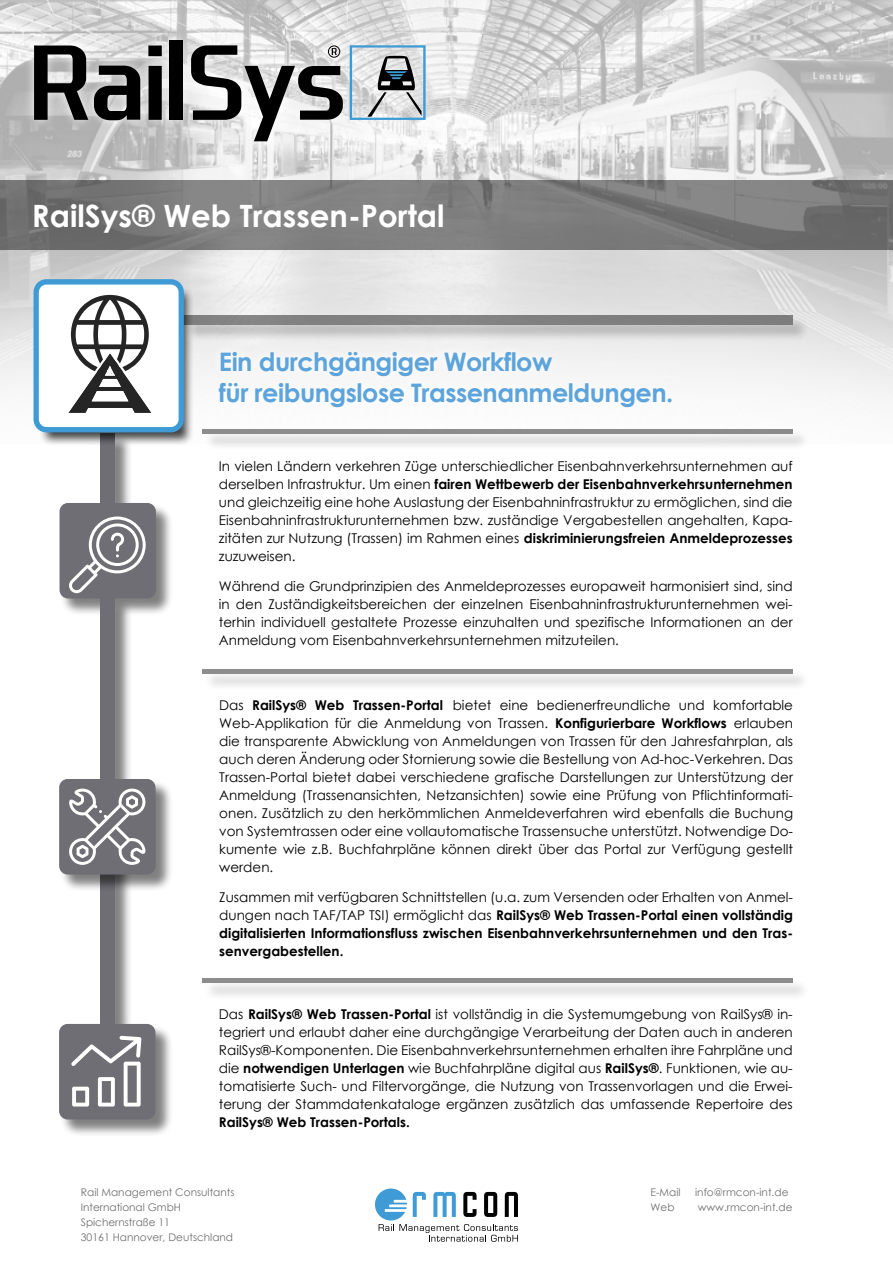
<style>
.page{position:relative;width:893px;height:1263px;background:#fff}
.page>*{position:absolute;margin:0;border:0;box-sizing:border-box;transform-origin:0 0}
.t1{font:700 30.75px "Century Gothic";color:#fff}
.t2{font:700 25.5px/30.6px "Century Gothic";letter-spacing:-.02em;color:#5ca4db}
.t3{font:13.5px/18px "Century Gothic";color:#000;text-align:justify}
.t4{font:700 13.5px/18px "Century Gothic";color:#000;text-align:justify}
.t5{font:10.5px/15px "Century Gothic";color:#706f6f}
.s1{font-weight:700}
.s2{font-weight:400}
</style>
<div class="page">
<img style="left:0;top:0;width:893px;height:1115px">
<svg style="left:375px;top:1188px;width:143px;height:54px"></svg>
<svg style="left:0;top:181px;width:893px;height:69px;background:#7a7a7a"></svg>
<div style="left:184px;top:315px;width:626px;height:27px;background:#000;opacity:.5"></div>
<div style="left:184px;top:315px;width:609px;height:9px;background:#808081"></div>
<div style="left:101px;top:831px;width:31px;height:210px;background:#000;opacity:.5"></div>
<div style="left:100px;top:830px;width:15px;height:194px;background:#6f6e74"></div>
<div style="left:210px;top:342px;width:470px;height:74px;background:#f8f8f8"></div>
<div style="left:101px;top:434px;width:31px;height:86px;background:#000;opacity:.5"></div>
<div style="left:100px;top:433px;width:15px;height:70px;background:#6f6e74"></div>
<div style="left:60px;top:503px;width:114px;height:113px;background:#000;opacity:.5"></div>
<div style="left:60px;top:503px;width:96px;height:95px;background:#6f6e74;border-radius:9px"></div>
<div style="left:203px;top:429px;width:607px;height:22px;background:#000;opacity:.5"></div>
<hr style="left:202px;top:429px;width:591px;height:4px;background:#8c8c8c">
<div style="left:101px;top:599px;width:31px;height:198px;background:#000;opacity:.5"></div>
<div style="left:100px;top:598px;width:15px;height:181px;background:#6f6e74"></div>
<div style="left:60px;top:779px;width:113px;height:113px;background:#000;opacity:.5"></div>
<div style="left:59px;top:779px;width:97px;height:95px;background:#6f6e74;border-radius:9px"></div>
<div style="left:203px;top:670px;width:607px;height:21px;background:#000;opacity:.5"></div>
<div style="left:202px;top:669px;width:591px;height:5px;background:#8d8d8e"></div>
<div style="left:60px;top:1024px;width:113px;height:113px;background:#000;opacity:.5"></div>
<div style="left:59px;top:1024px;width:96px;height:95px;background:#6f6e74;border-radius:9px"></div>
<svg style="left:71px;top:1036px;width:70px;height:70px"></svg>
<div style="left:203px;top:979px;width:607px;height:21px;background:#f0f0f0"></div>
<hr style="left:202px;top:979px;width:591px;height:4px;background:#8d8d8e">
<svg style="left:69px;top:788px;width:77px;height:77px"></svg>
<svg style="left:69px;top:516px;width:77px;height:77px"></svg>
<div style="left:39px;top:286px;width:155px;height:159px;background:#000;opacity:.75"></div>
<svg style="left:34px;top:279px;width:150px;height:153px"></svg>
<div style="left:24px;top:31px;width:411px;height:120px;background:#fff;opacity:.8"></div>
<svg style="left:34px;top:46px;width:54px;height:74px;background:#555"></svg>
<svg style="left:94px;top:66px;width:46px;height:54px;background:#474747"></svg>
<svg style="left:148px;top:46px;width:14px;height:74px"></svg>
<div style="left:170px;top:41px;width:13px;height:79px;background:#000"></div>
<svg style="left:191px;top:45px;width:152px;height:96px"></svg>
<svg style="left:350px;top:45px;width:76px;height:75px;background:#abb7bf"></svg>
<h1 class="t1" style="left:32px;top:192px;width:414px">RailSys® Web Trassen-Portal</h1>
<h2 class="t2" style="left:219px;top:345px;width:456px">Ein durchgängiger Workflow<br>für reibungslose Trassenanmeldungen.</h2>
<p class="t3" style="left:219px;top:457px;width:575px">In vielen Ländern verkehren Züge unterschiedlicher Eisenbahnverkehrsunternehmen auf derselben Infrastruktur. Um einen <span class="s1">fairen Wettbewerb der Eisenbahnverkehrsunternehmen </span>und gleichzeitig eine hohe Auslastung der Eisenbahninfrastruktur zu ermöglichen, sind die Eisenbahninfrastrukturunternehmen bzw. zuständige Vergabestellen angehalten, Kapa&shy;zitäten zur Nutzung (Trassen) im Rahmen eines <span class="s1">diskriminierungsfreien Anmeldeprozesses </span>zuzuweisen.</p>
<p class="t3" style="left:219px;top:577px;width:575px">Während die Grundprinzipien des Anmeldeprozesses europaweit harmonisiert sind, sind in den Zuständigkeitsbereichen der einzelnen Eisenbahninfrastrukturunternehmen wei&shy;terhin individuell gestaltete Prozesse einzuhalten und spezifische Informationen an der Anmeldung vom Eisenbahnverkehrsunternehmen mitzuteilen.</p>
<p class="t3" style="left:219px;top:695px;width:575px">Das <span class="s1">RailSys® Web Trassen-Portal</span> bietet eine bedienerfreundliche und komfortable Web-Applikation für die Anmeldung von Trassen. <span class="s1">Konfigurierbare Workflows</span> erlauben die transparente Abwicklung von Anmeldungen von Trassen für den Jahresfahrplan, als auch deren Änderung oder Stornierung sowie die Bestellung von Ad-hoc-Verkehren. Das Trassen-Portal bietet dabei verschiedene grafische Darstellungen zur Unterstützung der Anmeldung (Trassenansichten, Netzansichten) sowie eine Prüfung von Pflichtinformati&shy;onen. Zusätzlich zu den herkömmlichen Anmeldeverfahren wird ebenfalls die Buchung von Systemtrassen oder eine vollautomatische Trassensuche unterstützt. Notwendige Do&shy;kumente wie z.B. Buchfahrpläne können direkt über das Portal zur Verfügung gestellt werden.</p>
<p class="t4" style="left:219px;top:887px;width:575px"><span class="s2">Zusammen mit verfügbaren Schnittstellen (u.a. zum Versenden oder Erhalten von Anmel&shy;dungen nach TAF/TAP TSI) ermöglicht das</span> RailSys® Web Trassen-Portal einen vollständig digitalisierten Informationsfluss zwischen Eisenbahnverkehrsunternehmen und den Tras&shy;senvergabestellen.</p>
<p class="t3" style="left:219px;top:1005px;width:575px">Das <span class="s1">RailSys® Web Trassen-Portal</span> ist vollständig in die Systemumgebung von RailSys® in&shy;tegriert und erlaubt daher eine durchgängige Verarbeitung der Daten auch in anderen RailSys®-Komponenten. Die Eisenbahnverkehrsunternehmen erhalten ihre Fahrpläne und die <span class="s1">notwendigen Unterlagen</span> wie Buchfahrpläne digital aus <span class="s1">RailSys®</span>. Funktionen, wie au&shy;tomatisierte Such- und Filtervorgänge, die Nutzung von Trassenvorlagen und die Erwei&shy;terung der Stammdatenkataloge ergänzen zusätzlich das umfassende Repertoire des</p>
<p class="t4" style="left:219px;top:1112px;width:192px">RailSys® Web Trassen-Portals.</p>
<p class="t5" style="left:81px;top:1185px;width:155px">Rail Management Consultants<br>International GmbH<br>Spichernstraße 11<br>30161 Hannover, Deutschland</p>
<p class="t5" style="left:650px;top:1185px;width:32px">E-Mail</p>
<p class="t5" style="left:695px;top:1185px;width:95px">info@rmcon-int.de</p>
<p class="t5" style="left:650px;top:1200px;width:26px">Web</p>
<p class="t5" style="left:698px;top:1200px;width:96px">www.rmcon-int.de</p>
</div>
